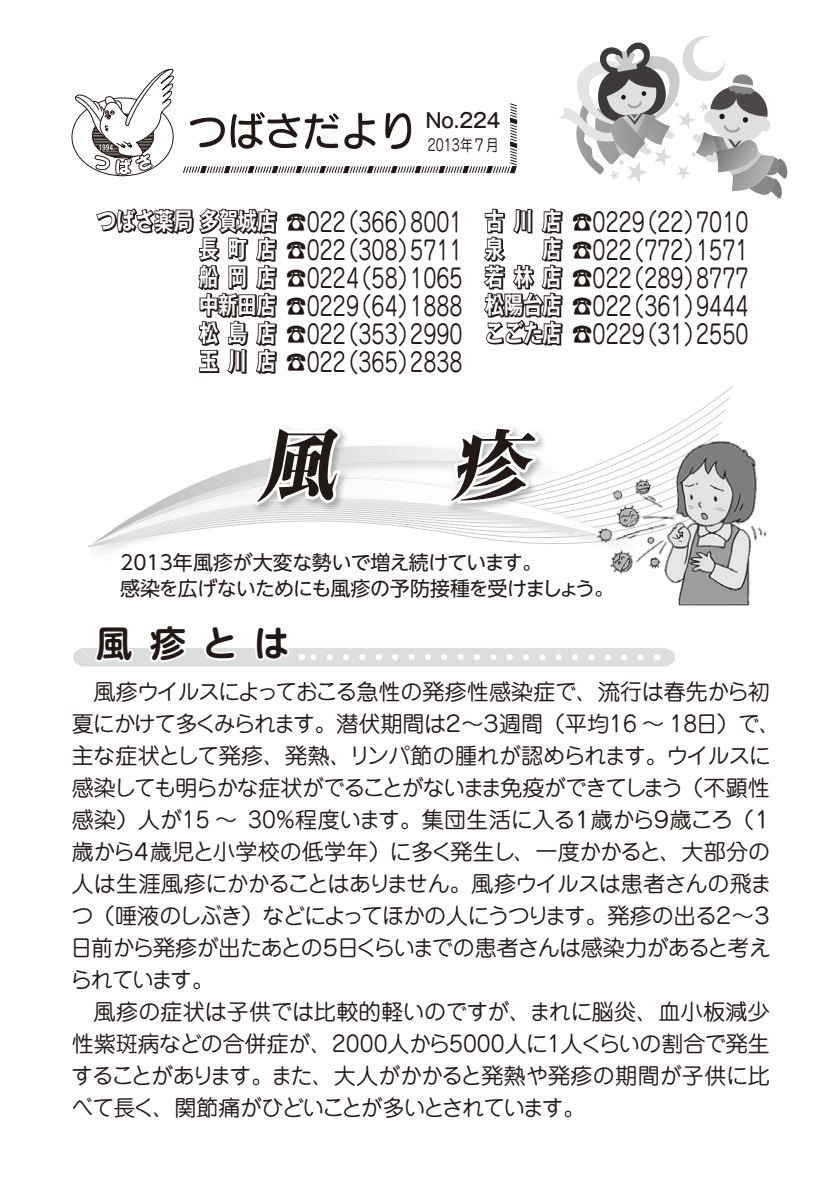
<style>
.page{position:relative;width:840px;height:1191px;background:#fff}
.page>*{position:absolute;margin:0;border:0;box-sizing:border-box;transform-origin:0 0}
.t1{font:italic 80px "Midashi Min Pr 6 N MA31";color:#221815}
.t2{font:700 36px "UD Shin M Go Pro De";color:#221815}
.t3{font:26px/28px "Jun 201 Pro";color:#221815;text-align:justify;scale:.8 1}
.t4{font:700 24px/28px "Gothic MB101 Pro De";letter-spacing:.5em;color:#fff;text-align:justify;scale:.8 1}
.t5{font:22px/32px "Jun 201 Pro";letter-spacing:-.035em;color:#221815}
.t6{font:20px/26px "UD Shin Go NT Pro";letter-spacing:-.03em;color:#221815}
.t7{font:500 20px "Gothic MB101 Pro";color:#221815;scale:.9 1}
.t8{font:16px "Jun 201 Pro";color:#221815;scale:.8 1}
.s1{font-family:"Gothic MB101 Pro De";font-weight:700;font-size:24px;color:#fff}
</style>
<div class="page">
<svg style="left:483px;top:208px;width:80px;height:138px"></svg>
<svg style="left:96px;top:208px;width:182px;height:167px"></svg>
<svg style="left:183px;top:103px;width:334px;height:70px"></svg>
<svg style="left:74px;top:68px;width:100px;height:109px"></svg>
<svg style="left:88px;top:419px;width:612px;height:128px"></svg>
<svg style="left:73px;top:648px;width:601px;height:19px"></svg>
<img style="left:593px;top:437px;width:174px;height:169px">
<svg style="left:559px;top:36px;width:229px;height:163px"></svg>
<p class="t7" style="left:425px;top:104px;width:84px">No.224</p>
<p class="t8" style="left:427px;top:132px;width:90px">2013年７月</p>
<p class="t3" style="left:199px;top:205px;width:331px;text-indent:-102px"><span class="s1">つばさ薬局 多賀城店</span> ☎022（366）8001<span class="s1">長町店</span> ☎022（308）5711<span class="s1">船岡店</span> ☎0224（58）1065<span class="s1">中新田店</span> ☎0229（64）1888<span class="s1">松島店</span> ☎022（353）2990<span class="s1">玉川店</span> ☎022（365）2838</p>
<p class="t4" style="left:199px;top:232px;width:98px">長町店船岡店中新田店松島店玉川店</p>
<p class="t3" style="left:484px;top:205px;width:331px"><span class="s1">古川店</span> ☎0229（22）7010<span class="s1">泉　　店</span> ☎022（772）1571<span class="s1">若林店</span> ☎022（289）8777<span class="s1">松陽台店</span> ☎022（361）9444<span class="s1">こごた店</span> ☎0229（31）2550</p>
<h1 class="t1" style="left:256px;top:403px;width:295px">風　疹</h1>
<p class="t6" style="left:120px;top:548px;width:495px">2013年風疹が大変な勢いで増え続けています。<br>感染を広げないためにも風疹の予防接種を受けましょう。</p>
<h2 class="t2" style="left:96px;top:614px;width:195px">風疹とは</h2>
<p class="t5" style="left:70px;top:673px;width:711px">　風疹ウイルスによっておこる急性の発疹性感染症で、流行は春先から初夏にかけて多くみられます。潜伏期間は２～３週間（平均16 ～ 18日）で、主な症状として発疹、発熱、リンパ節の腫れが認められます。ウイルスに感染しても明らかな症状がでることがないまま免疫ができてしまう（不顕性感染）人が15 ～ 30％程度います。集団生活に入る１歳から９歳ころ（１歳から４歳児と小学校の低学年）に多く発生し、一度かかると、大部分の人は生涯風疹にかかることはありません。風疹ウイルスは患者さんの飛まつ（唾液のしぶき）などによってほかの人にうつります。発疹の出る２～３日前から発疹が出たあとの５日くらいまでの患者さんは感染力があると考えられています。<br>　風疹の症状は子供では比較的軽いのですが、まれに脳炎、血小板減少性紫斑病などの合併症が、2000人から5000人に1人くらいの割合で発生することがあります。また、大人がかかると発熱や発疹の期間が子供に比べて長く、関節痛がひどいことが多いとされています。</p>
</div>
